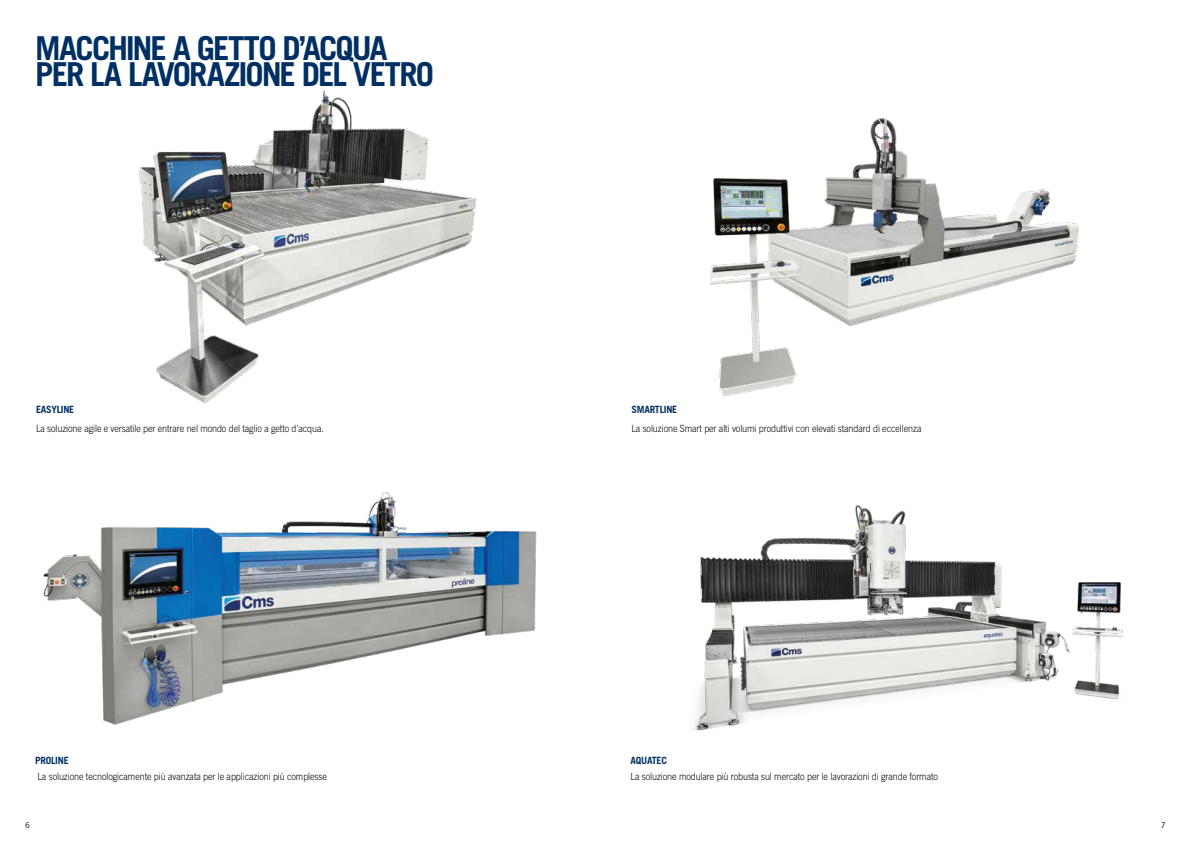
<style>
.page{position:relative;width:1191px;height:842px;background:#fff}
.page>*{position:absolute;margin:0;border:0;box-sizing:border-box;transform-origin:0 0}
.t1{font:700 33px/26px "Trade Gothic LT Std";letter-spacing:-.06em;color:#003063}
.t2{font:300 10px "Trade Gothic LT Std";letter-spacing:-.01em;color:#000;scale:.9 1}
.t3{font:700 10px "Trade Gothic LT Std";letter-spacing:-.025em;color:#003063}
.t4{font:8px "Trade Gothic LT Std";color:#000}
</style>
<div class="page">
<img style="left:710px;top:118px;width:369px;height:279px">
<img style="left:694px;top:504px;width:429px;height:227px">
<img style="left:43px;top:492px;width:494px;height:233px">
<img style="left:139px;top:90px;width:338px;height:314px">
<h1 class="t1" style="left:35px;top:35px;width:400px">MACCHINE A GETTO D’ACQUA<br>PER LA LAVORAZIONE DEL VETRO</h1>
<p class="t3" style="left:36px;top:404px;width:40px">EASYLINE</p>
<p class="t2" style="left:36px;top:423px;width:321px">La soluzione agile e versatile per entrare nel mondo del taglio a getto d’acqua.</p>
<p class="t3" style="left:35px;top:754px;width:35px">PROLINE</p>
<p class="t2" style="left:38px;top:771px;width:323px">La soluzione tecnologicamente più avanzata per le applicazioni più complesse</p>
<p class="t3" style="left:631px;top:404px;width:47px">SMARTLINE</p>
<p class="t2" style="left:631px;top:423px;width:324px">La soluzione Smart per alti volumi produttivi con elevati standard di eccellenza</p>
<p class="t3" style="left:630px;top:754px;width:38px">AQUATEC</p>
<p class="t2" style="left:630px;top:771px;width:343px">La soluzione modulare più robusta sul mercato per le lavorazioni di grande formato</p>
<p class="t4" style="left:25px;top:820px;width:6px">6</p>
<p class="t4" style="left:1160px;top:820px;width:6px">7</p>
</div>
